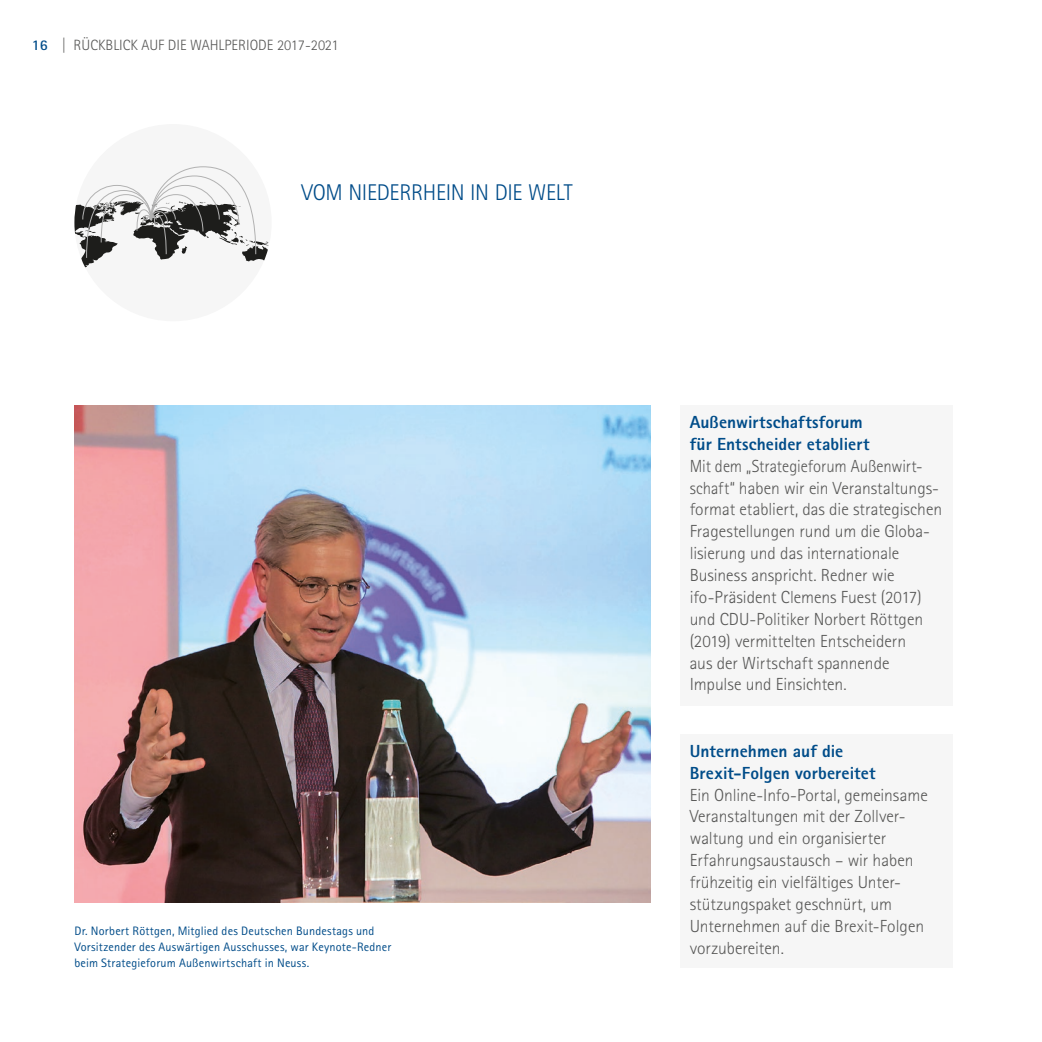
<style>
.page{position:relative;width:1042px;height:1042px;background:#fff}
.page>*{position:absolute;margin:0;border:0;box-sizing:border-box;transform-origin:0 0}
.t1{font:300 22.75px "Rotis Sans Serif Pro";letter-spacing:-.015em;color:#004c89}
.t2{font:300 17.5px/21.9px "Rotis Sans Serif Pro";letter-spacing:-.005em;color:#575756;scale:.95 1}
.t3{font:300 17.5px/21.9px "Rotis Sans Serif Pro";letter-spacing:-.005em;color:#575756}
.t4{font:800 17.5px/21.9px "Rotis Sans Serif Pro";letter-spacing:.005em;color:#004c89}
.t5{font:300 14.88px "Rotis Sans Serif Pro";color:#575756}
.t6{font:12.25px/15.8px "Rotis Sans Serif Pro";letter-spacing:.015em;color:#004c89}
.s1{font-weight:700;color:#004c89}
</style>
<div class="page">
<div style="left:74px;top:124px;width:198px;height:197px;background:#f6f6f6;border-radius:50%"></div>
<svg style="left:74px;top:166px;width:195px;height:102px"></svg>
<div style="left:680px;top:735px;width:272px;height:233px;background:#f6f6f6"></div>
<div style="left:680px;top:406px;width:272px;height:300px;background:#f6f6f6"></div>
<img style="left:74px;top:406px;width:576px;height:496px">
<p class="t5" style="left:32px;top:36px;width:308px"><span class="s1">16</span> | RÜCKBLICK AUF DIE WAHLPERIODE 2017-2021</p>
<h1 class="t1" style="left:301px;top:180px;width:273px">VOM NIEDERRHEIN IN DIE WELT</h1>
<p class="t6" style="left:74px;top:923px;width:318px">Dr. Norbert Röttgen, Mitglied des Deutschen Bundestags und<br>Vorsitzender des Auswärtigen Ausschusses, war Keynote-Redner beim Strategieforum Außenwirtschaft in Neuss.</p>
<p class="t4" style="left:690px;top:411px;width:181px">Außenwirtschaftsforum für Entscheider etabliert</p>
<p class="t2" style="left:690px;top:455px;width:267px">Mit dem „Strategieforum Außenwirt&shy;schaft“ haben wir ein Veranstaltungs&shy;format etabliert, das die strategischen Fragestellungen rund um die Globa&shy;lisierung und das internationale Business anspricht. Redner wie ifo-Präsident Clemens Fuest (2017) und CDU-Politiker Norbert Röttgen (2019) vermittelten Entscheidern<br>aus der Wirtschaft spannende Impulse und Einsichten.</p>
<p class="t4" style="left:690px;top:740px;width:187px">Unternehmen auf die<br>Brexit-Folgen vorbereitet</p>
<p class="t3" style="left:690px;top:784px;width:240px">Ein Online-Info-Portal, gemeinsame<br>Veranstaltungen mit der Zollver&shy;waltung und ein organisierter<br>Erfahrungsaustausch – wir haben frühzeitig ein vielfältiges Unter&shy;stützungspaket geschnürt, um<br>Unternehmen auf die Brexit-Folgen vorzubereiten.</p>
</div>
